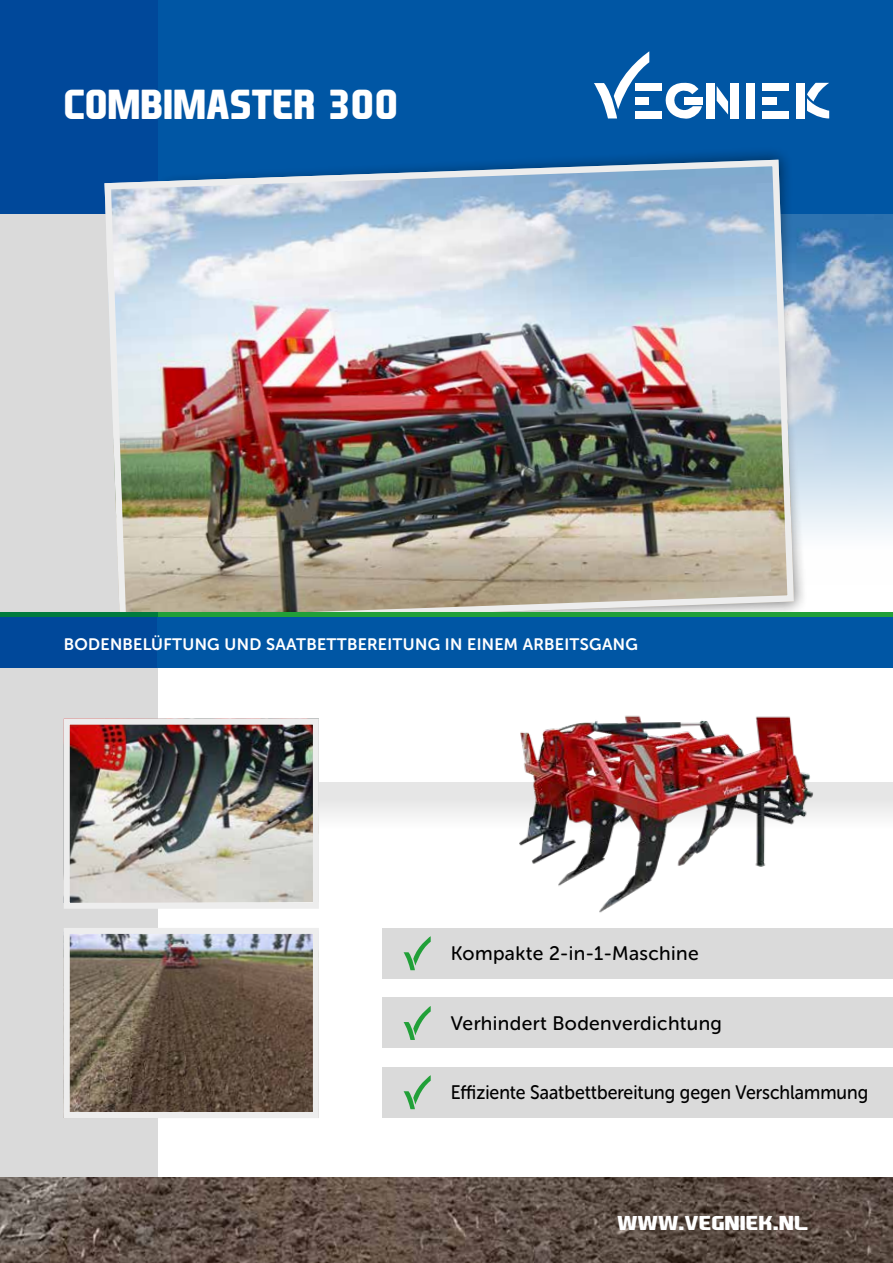
<style>
.page{position:relative;width:893px;height:1263px;background:#fff}
.page>*{position:absolute;margin:0;border:0;box-sizing:border-box;transform-origin:0 0}
.t1{font:700 40.05px "EA Sports Covers SC";color:#fff}
.t2{font:700 24px "EA Sports Covers SC";color:#fff}
.t3{font:19.5px "Museo Sans Rounded 500";letter-spacing:.02em;color:#000}
.t4{font:19.5px "Museo Sans Rounded 500";color:#000;scale:.92 1}
.t5{font:16.5px "Museo Sans Rounded 700";letter-spacing:.02em;color:#fff}
</style>
<div class="page">
<img style="left:804px;top:213px;width:89px;height:322px">
<div style="left:0;top:213px;width:158px;height:1050px;background:#dadada"></div>
<div style="left:0;top:0;width:893px;height:213px;background:#0056a4"></div>
<div style="left:0;top:0;width:158px;height:213px;background:#00489a"></div>
<div style="left:319px;top:782px;width:574px;height:73px;background:linear-gradient(to bottom,#e2e2e2,#fff)"></div>
<div style="left:383px;top:928px;width:510px;height:50px;background:#dadada"></div>
<div style="left:383px;top:998px;width:510px;height:50px;background:#dadada"></div>
<div style="left:383px;top:1067px;width:510px;height:51px;background:#dadada"></div>
<svg style="left:404px;top:936px;width:27px;height:34px"></svg>
<svg style="left:404px;top:1006px;width:27px;height:34px"></svg>
<svg style="left:404px;top:1075px;width:27px;height:34px"></svg>
<img style="left:0;top:1178px;width:893px;height:85px">
<img style="left:71px;top:726px;width:241px;height:176px">
<div style="left:64px;top:719px;width:255px;height:190px;border:6px solid #ededed"></div>
<img style="left:71px;top:935px;width:241px;height:176px">
<div style="left:64px;top:928px;width:255px;height:190px;border:6px solid #ededed"></div>
<img style="left:465px;top:715px;width:402px;height:198px">
<svg style="left:685px;top:152px;width:119px;height:309px"></svg>
<img style="left:101px;top:156px;width:696px;height:456px">
<div style="left:0;top:617px;width:158px;height:51px;background:#00489a"></div>
<div style="left:158px;top:617px;width:735px;height:51px;background:#0056a4"></div>
<div style="left:158px;top:612px;width:735px;height:5px;background:#21a038"></div>
<div style="left:0;top:612px;width:158px;height:5px;background:#007b3d"></div>
<svg style="left:594px;top:51px;width:55px;height:67px"></svg>
<div style="left:635px;top:83px;width:27px;height:8px;background:#fff"></div>
<div style="left:635px;top:97px;width:14px;height:8px;background:#fff"></div>
<div style="left:635px;top:111px;width:27px;height:7px;background:#fff"></div>
<svg style="left:665px;top:82px;width:37px;height:37px"></svg>
<div style="left:684px;top:97px;width:19px;height:8px;background:#fff"></div>
<div style="left:706px;top:83px;width:9px;height:36px;background:#fff"></div>
<svg style="left:717px;top:86px;width:11px;height:29px"></svg>
<div style="left:730px;top:83px;width:9px;height:36px;background:#fff"></div>
<div style="left:746px;top:83px;width:9px;height:36px;background:#fff"></div>
<div style="left:762px;top:83px;width:27px;height:8px;background:#fff"></div>
<div style="left:762px;top:97px;width:14px;height:8px;background:#fff"></div>
<div style="left:762px;top:111px;width:27px;height:8px;background:#fff"></div>
<div style="left:797px;top:83px;width:8px;height:36px;background:#fff"></div>
<svg style="left:807px;top:83px;width:22px;height:35px"></svg>
<h1 class="t1" style="left:64px;top:79px;width:335px">COMBIMASTER 300</h1>
<p class="t5" style="left:64px;top:635px;width:576px">BODENBELÜFTUNG UND SAATBETTBEREITUNG IN EINEM ARBEITSGANG</p>
<p class="t3" style="left:451px;top:943px;width:250px">Kompakte 2-in-1-Maschine</p>
<p class="t3" style="left:451px;top:1012px;width:273px">Verhindert Bodenverdichtung</p>
<p class="t4" style="left:451px;top:1081px;width:455px">Effiziente Saatbettbereitung gegen Verschlammung</p>
<h2 class="t2" style="left:617px;top:1206px;width:192px">www.vegniek.nl</h2>
</div>
